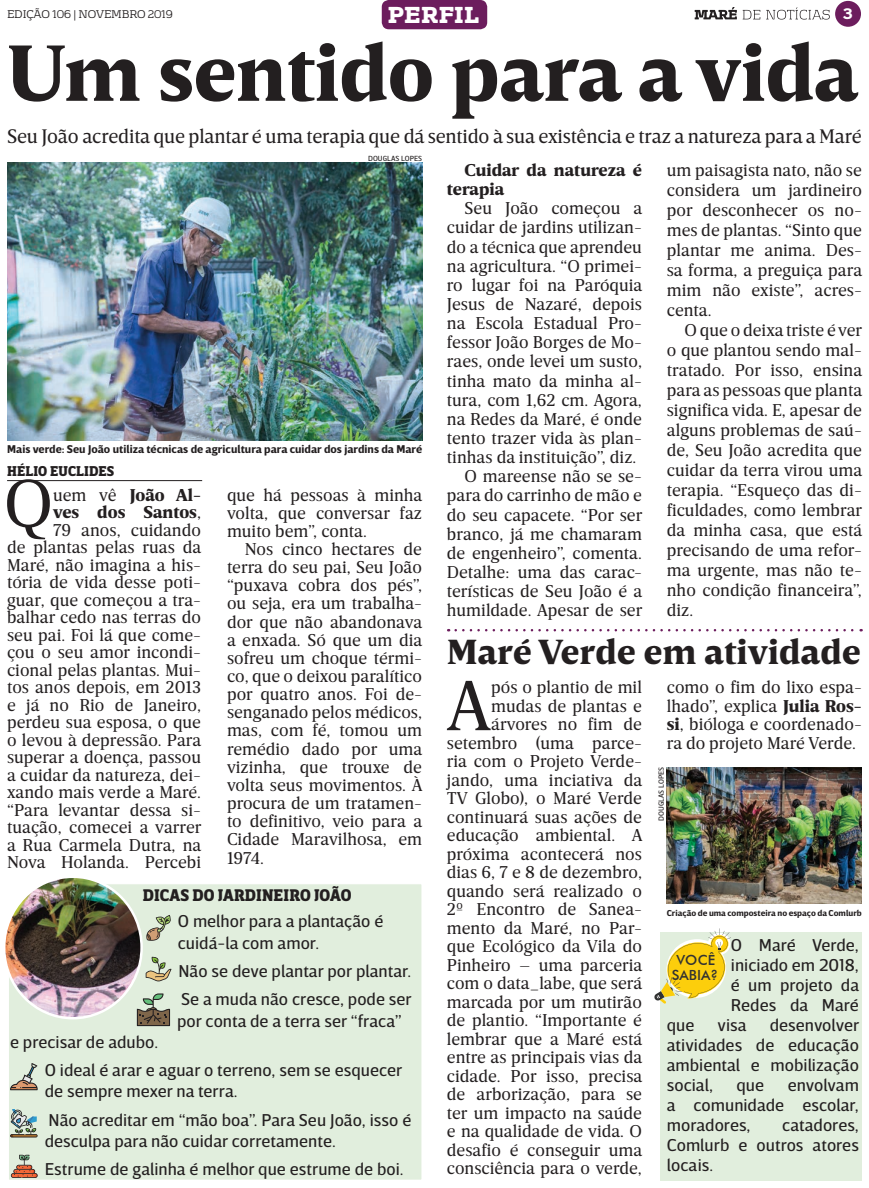
<style>
.page{position:relative;width:869px;height:1188px;background:#fff}
.page>*{position:absolute;margin:0;border:0;box-sizing:border-box;transform-origin:0 0}
.t1{font:900 81.25px "Breve Text";color:#231f20}
.t2{font:71.88px "Breve News";color:#231f20}
.t3{font:69px "Breve News";color:#231f20}
.t4{font:900 35.62px "Breve Text";letter-spacing:.01em;color:#231f20}
.t5{font:900 20.88px "Vezus Serif W01";color:#fff}
.t6{font:20px "Breve Text";letter-spacing:-.01em;color:#231f20}
.t7{font:17.5px/18.5px "Breve News";color:#231f20;text-align:justify}
.t8{font:17.5px/20px "Breve Sans Text";color:#231f20}
.t9{font:900 17.5px/19.1px "Breve News";color:#231f20}
.t10{font:900 16.25px "Breve Slab Title";letter-spacing:.01em;color:#231f20}
.t11{font:500 14px/15px "Futura BT";color:#313232;text-align:center}
.t12{font:900 13.75px "Breve Slab Title";letter-spacing:.01em;color:#231f20}
.t13{font:900 13.75px "Vezus Serif W01";color:#fff}
.t14{font:700 11.5px "Breve Sans Text";color:#231f20}
.t15{font:10px "Vezus Serif W01";color:#231f20}
.t16{font:700 8.75px "Breve Sans Text";color:#231f20}
.t17{font:7.62px "Breve Sans Text";color:#231f20}
.s1{font-weight:900}
</style>
<div class="page">
<div style="left:381px;top:0;width:106px;height:29px;background:#6c1d5d;border-radius:7px"></div>
<hr style="left:7px;top:480px;width:195px;height:1px;background:#231f20">
<img style="left:7px;top:163px;width:415px;height:277px">
<div style="left:660px;top:932px;width:201px;height:248px;background:#e1eedd"></div>
<svg style="left:654px;top:928px;width:77px;height:75px"></svg>
<svg style="left:455px;top:629px;width:406px;height:2px"></svg>
<div style="left:8px;top:883px;width:414px;height:296px;background:#e1eedd"></div>
<img style="left:6px;top:878px;width:135px;height:139px">
<svg style="left:146px;top:915px;width:25px;height:25px"></svg>
<svg style="left:146px;top:956px;width:25px;height:25px"></svg>
<svg style="left:11px;top:1154px;width:27px;height:23px"></svg>
<svg style="left:10px;top:1063px;width:28px;height:26px"></svg>
<svg style="left:10px;top:1109px;width:28px;height:28px"></svg>
<svg style="left:137px;top:993px;width:33px;height:32px"></svg>
<img style="left:666px;top:767px;width:195px;height:136px">
<svg style="left:694px;top:7px;width:42px;height:12px"></svg>
<svg style="left:742px;top:7px;width:87px;height:13px"></svg>
<div style="left:834px;top:1px;width:26px;height:26px;background:#6c1d5d;border-radius:50%"></div>
<p class="t5" style="left:387px;top:1px;width:93px">PERFIL</p>
<p class="t15" style="left:7px;top:8px;width:167px">EDIÇÃO 106 | NOVEMBRO 2019</p>
<p class="t13" style="left:842px;top:4px;width:11px">3</p>
<h1 class="t1" style="left:7px;top:26px;width:852px">Um sentido para a vida</h1>
<p class="t6" style="left:7px;top:125px;width:855px">Seu João acredita que plantar é uma terapia que dá sentido à sua existência e traz a natureza para a Maré</p>
<p class="t17" style="left:368px;top:154px;width:55px">DOUGLAS LOPES</p>
<p class="t14" style="left:7px;top:442px;width:416px">Mais verde: Seu João utiliza técnicas de agricultura para cuidar dos jardins da Maré</p>
<p class="t12" style="left:7px;top:463px;width:108px">HÉLIO EUCLIDES</p>
<h3 class="t3" style="left:4px;top:464px;width:51px">Q</h3>
<p class="t7" style="left:7px;top:486px;width:196px;line-height:17.5px;text-align:right">uem vê <span class="s1">João Al-<br>ves dos Santos</span>,<br>79 anos, cuidando<br>de plantas pelas ruas da<br>Maré, não imagina a his&shy;tória de vida desse poti&shy;guar, que começou a tra&shy;balhar cedo nas terras do seu pai. Foi lá que come&shy;çou o seu amor incondi&shy;cional pelas plantas. Mui&shy;tos anos depois, em 2013 e já no Rio de Janeiro, perdeu sua esposa, o que o levou à depressão. Para superar a doença, passou a cuidar da natureza, dei&shy;xando mais verde a Maré. “Para levantar dessa si&shy;tuação, comecei a varrer a Rua Carmela Dutra, na<br>Nova Holanda. Percebi</p>
<p class="t7" style="left:227px;top:485px;width:197px;line-height:18.1px">que há pessoas à minha volta, que conversar faz muito bem”, conta.</p>
<p class="t7" style="left:227px;top:540px;width:197px;line-height:18.1px;text-indent:18px">Nos cinco hectares de terra do seu pai, Seu João “puxava cobra dos pés”, ou seja, era um trabalha&shy;dor que não abandonava a enxada. Só que um dia sofreu um choque térmi&shy;co, que o deixou paralítico por quatro anos. Foi de&shy;senganado pelos médicos, mas, com fé, tomou um remédio dado por uma vizinha, que trouxe de volta seus movimentos. À procura de um tratamen&shy;to definitivo, veio para a Cidade Maravilhosa, em 1974.</p>
<p class="t10" style="left:143px;top:885px;width:210px">DICAS DO JARDINEIRO JOÃO</p>
<p class="t8" style="left:178px;top:910px;width:207px;line-height:21.2px">O melhor para a plantação é cuidá-la com amor.</p>
<p class="t8" style="left:178px;top:956px;width:235px;line-height:28.4px">Não se deve plantar por plantar.<br>Se a muda não cresce, pode ser</p>
<p class="t8" style="left:177px;top:1010px;width:226px">por conta de a terra ser “fraca”</p>
<p class="t8" style="left:45px;top:1027px;width:359px;line-height:28.4px;text-indent:-35px">e precisar de adubo.<br>O ideal é arar e aguar o terreno, sem se esquecer</p>
<p class="t8" style="left:45px;top:1077px;width:368px;line-height:28.4px">de sempre mexer na terra.<br>Não acreditar em “mão boa”. Para Seu João, isso é</p>
<p class="t8" style="left:45px;top:1126px;width:360px;line-height:28.4px">desculpa para não cuidar corretamente.<br>Estrume de galinha é melhor que estrume de boi.</p>
<p class="t9" style="left:446px;top:161px;width:196px;text-indent:18px">Cuidar da natureza é terapia</p>
<p class="t7" style="left:464px;top:199px;width:179px">Seu João começou a</p>
<p class="t7" style="left:446px;top:218px;width:196px">cuidar de jardins utilizan-</p>
<p class="t7" style="left:446px;top:237px;width:196px">do a técnica que aprendeu</p>
<p class="t7" style="left:446px;top:257px;width:196px">na agricultura. “O primei-</p>
<p class="t7" style="left:446px;top:276px;width:197px">ro lugar foi na Paróquia</p>
<p class="t7" style="left:446px;top:295px;width:196px">Jesus de Nazaré, depois</p>
<p class="t7" style="left:446px;top:314px;width:196px">na Escola Estadual Pro-</p>
<p class="t7" style="left:446px;top:333px;width:196px">fessor João Borges de Mo-</p>
<p class="t7" style="left:446px;top:352px;width:196px">raes, onde levei um susto,</p>
<p class="t7" style="left:446px;top:371px;width:196px">tinha mato da minha al-</p>
<p class="t7" style="left:446px;top:390px;width:196px">tura, com 1,62 cm. Agora,</p>
<p class="t7" style="left:446px;top:410px;width:196px">na Redes da Maré, é onde</p>
<p class="t7" style="left:446px;top:429px;width:196px">tento trazer vida às plan-</p>
<p class="t7" style="left:446px;top:448px;width:191px">tinhas da instituição”, diz.</p>
<p class="t7" style="left:464px;top:467px;width:179px">O mareense não se se-</p>
<p class="t7" style="left:446px;top:486px;width:196px">para do carrinho de mão e</p>
<p class="t7" style="left:446px;top:505px;width:197px">do seu capacete. “Por ser</p>
<p class="t7" style="left:446px;top:524px;width:196px">branco, já me chamaram</p>
<p class="t7" style="left:446px;top:543px;width:196px">de engenheiro”, comenta.</p>
<p class="t7" style="left:446px;top:563px;width:196px">Detalhe: uma das carac-</p>
<p class="t7" style="left:446px;top:582px;width:197px">terísticas de Seu João é a</p>
<p class="t7" style="left:446px;top:601px;width:197px">humildade. Apesar de ser</p>
<p class="t7" style="left:666px;top:160px;width:197px;line-height:20px">um paisagista nato, não se considera um jardineiro por desconhecer os no&shy;mes de plantas. “Sinto que plantar me anima. Des&shy;sa forma, a preguiça para mim não existe”, acres&shy;centa.</p>
<p class="t7" style="left:666px;top:320px;width:197px;line-height:20px;text-indent:18px">O que o deixa triste é ver o que plantou sendo mal&shy;tratado. Por isso, ensina para as pessoas que planta significa vida. E, apesar de alguns problemas de saú&shy;de, Seu João acredita que cuidar da terra virou uma terapia. “Esqueço das di&shy;ficuldades, como lembrar da minha casa, que está precisando de uma refor&shy;ma urgente, mas não te&shy;nho condição financeira”, diz.</p>
<h3 class="t4" style="left:446px;top:630px;width:415px">Maré Verde em atividade</h3>
<h2 class="t2" style="left:446px;top:665px;width:46px">A</h2>
<p class="t7" style="left:446px;top:678px;width:197px;text-align:right">pós o plantio de mil mudas de plantas e árvores no fim de setembro (uma parce&shy;ria com o Projeto Verde&shy;jando, uma inciativa da<br>TV Globo), o Maré Verde continuará suas ações de educação ambiental. A próxima acontecerá nos dias 6, 7 e 8 de dezembro, quando será realizado o<br>2º Encontro de Sanea&shy;mento da Maré, no Par&shy;que Ecológico da Vila do<br>Pinheiro – uma parceria com o data_labe, que será marcada por um mutirão de plantio. “Importante é lembrar que a Maré está entre as principais vias da cidade. Por isso, precisa de arborização, para se ter um impacto na saúde e na qualidade de vida. O desafio é conseguir uma consciência para o verde,</p>
<p class="t7" style="left:666px;top:678px;width:196px">como o fim do lixo espa&shy;lhado”, explica <span class="s1">Julia Ros&shy;si</span>, bióloga e coordenado&shy;ra do projeto Maré Verde.</p>
<p class="t17" style="left:656px;top:820px;width:55px;rotate:-90deg">DOUGLAS LOPES</p>
<p class="t16" style="left:666px;top:907px;width:196px">Criação de uma composteira no espaço da Comlurb</p>
<p class="t8" style="left:730px;top:934px;width:130px;text-align:justify">O Maré Verde, iniciado em 2018, é um projeto da Redes da Maré</p>
<p class="t11" style="left:671px;top:952px;width:48px">VOCÊ<br>SABIA?</p>
<p class="t8" style="left:666px;top:1014px;width:194px;text-align:justify;text-indent:103px">desenvolver atividades de educação ambiental e mobilização social,</p>
<p class="t8" style="left:666px;top:1014px;width:29px">que</p>
<p class="t8" style="left:717px;top:1014px;width:30px">visa</p>
<p class="t8" style="left:666px;top:1074px;width:193px;text-align:justify;text-indent:121px">envolvam a comunidade escolar, moradores,</p>
<p class="t8" style="left:736px;top:1074px;width:29px">que</p>
<p class="t8" style="left:666px;top:1114px;width:193px;text-align:justify;text-indent:115px">catadores, Comlurb e outros atores locais.</p>
</div>
